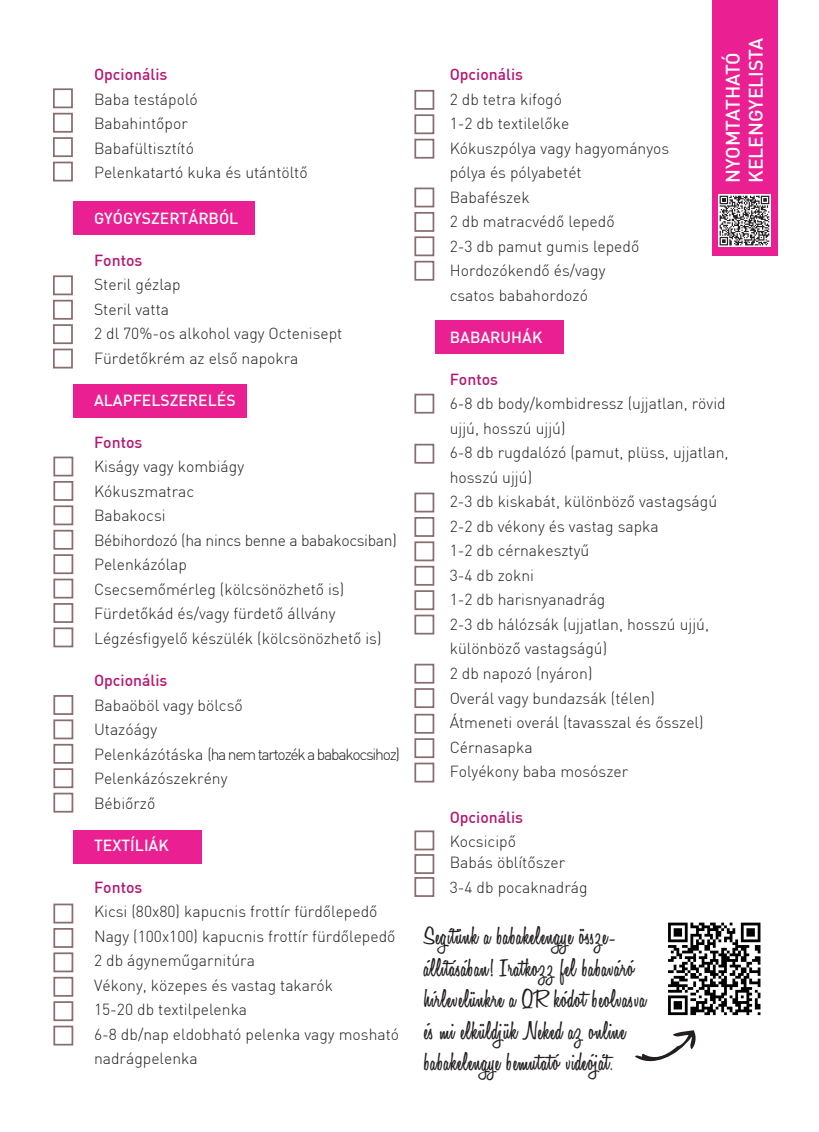
<style>
.page{position:relative;width:819px;height:1132px;background:#fff}
.page>*{position:absolute;margin:0;border:0;box-sizing:border-box;transform-origin:0 0}
.t1{font:600 26.25px/31.5px "Honey Script";letter-spacing:.03em;color:#231f20}
.t2{font:500 19.25px "DIN Pro";color:#fff}
.t3{font:300 15.75px/24.5px "DIN Pro";color:#231f20}
.t4{font:500 15.75px "DIN Pro";color:#b41671}
.t5{font:300 15.75px/24.5px "DIN Pro";letter-spacing:-.02em;color:#231f20}
.t6{font:500 15.75px "DIN Pro";color:#fff}
</style>
<div class="page">
<div style="left:435px;top:320px;width:129px;height:33px;background:#ea1f91"></div>
<div style="left:73px;top:830px;width:129px;height:33px;background:#ea1f91"></div>
<div style="left:73px;top:384px;width:174px;height:34px;background:#ea1f91"></div>
<div style="left:73px;top:201px;width:181px;height:34px;background:#ea1f91"></div>
<div style="left:712px;top:0;width:65px;height:255px;background:#ea1f91"></div>
<svg style="left:718px;top:194px;width:52px;height:52px"></svg>
<svg style="left:719px;top:196px;width:50px;height:49px;background:#918f90"></svg>
<div style="left:53px;top:88px;width:20px;height:20px;border:2px solid #886e6f"></div>
<div style="left:53px;top:113px;width:20px;height:20px;border:2px solid #886e6f"></div>
<div style="left:53px;top:161px;width:20px;height:20px;border:2px solid #886e6f"></div>
<div style="left:53px;top:275px;width:20px;height:20px;border:2px solid #886e6f"></div>
<div style="left:53px;top:300px;width:20px;height:19px;border:2px solid #886e6f"></div>
<div style="left:53px;top:324px;width:20px;height:20px;border:2px solid #886e6f"></div>
<div style="left:53px;top:348px;width:20px;height:20px;border:2px solid #886e6f"></div>
<div style="left:53px;top:137px;width:20px;height:20px;border:2px solid #886e6f"></div>
<div style="left:53px;top:456px;width:20px;height:20px;border:2px solid #886e6f"></div>
<div style="left:53px;top:505px;width:20px;height:20px;border:2px solid #886e6f"></div>
<div style="left:53px;top:529px;width:20px;height:20px;border:2px solid #886e6f"></div>
<div style="left:53px;top:554px;width:20px;height:20px;border:2px solid #886e6f"></div>
<div style="left:53px;top:578px;width:20px;height:20px;border:2px solid #886e6f"></div>
<div style="left:53px;top:603px;width:20px;height:19px;border:2px solid #886e6f"></div>
<div style="left:53px;top:627px;width:20px;height:20px;border:2px solid #886e6f"></div>
<div style="left:53px;top:481px;width:20px;height:19px;border:2px solid #886e6f"></div>
<div style="left:53px;top:694px;width:20px;height:20px;border:2px solid #886e6f"></div>
<div style="left:53px;top:719px;width:20px;height:20px;border:2px solid #886e6f"></div>
<div style="left:53px;top:768px;width:20px;height:20px;border:2px solid #886e6f"></div>
<div style="left:53px;top:792px;width:20px;height:20px;border:2px solid #886e6f"></div>
<div style="left:53px;top:743px;width:20px;height:20px;border:2px solid #886e6f"></div>
<div style="left:53px;top:903px;width:20px;height:20px;border:2px solid #886e6f"></div>
<div style="left:53px;top:927px;width:20px;height:20px;border:2px solid #886e6f"></div>
<div style="left:53px;top:952px;width:20px;height:19px;border:2px solid #886e6f"></div>
<div style="left:53px;top:976px;width:20px;height:20px;border:2px solid #886e6f"></div>
<div style="left:53px;top:1000px;width:20px;height:20px;border:2px solid #886e6f"></div>
<div style="left:53px;top:1025px;width:20px;height:20px;border:2px solid #886e6f"></div>
<div style="left:414px;top:90px;width:20px;height:20px;border:2px solid #886e6f"></div>
<div style="left:414px;top:114px;width:20px;height:20px;border:2px solid #886e6f"></div>
<div style="left:414px;top:187px;width:20px;height:20px;border:2px solid #886e6f"></div>
<div style="left:414px;top:212px;width:20px;height:20px;border:2px solid #886e6f"></div>
<div style="left:414px;top:236px;width:20px;height:20px;border:2px solid #886e6f"></div>
<div style="left:414px;top:261px;width:20px;height:19px;border:2px solid #886e6f"></div>
<div style="left:414px;top:139px;width:20px;height:19px;border:2px solid #886e6f"></div>
<div style="left:414px;top:393px;width:20px;height:20px;border:2px solid #886e6f"></div>
<div style="left:414px;top:492px;width:20px;height:20px;border:2px solid #886e6f"></div>
<div style="left:414px;top:517px;width:20px;height:19px;border:2px solid #886e6f"></div>
<div style="left:414px;top:541px;width:20px;height:20px;border:2px solid #886e6f"></div>
<div style="left:414px;top:565px;width:20px;height:20px;border:2px solid #886e6f"></div>
<div style="left:414px;top:590px;width:20px;height:20px;border:2px solid #886e6f"></div>
<div style="left:414px;top:614px;width:20px;height:20px;border:2px solid #886e6f"></div>
<div style="left:414px;top:443px;width:20px;height:20px;border:2px solid #886e6f"></div>
<div style="left:414px;top:663px;width:20px;height:20px;border:2px solid #886e6f"></div>
<div style="left:414px;top:713px;width:20px;height:20px;border:2px solid #886e6f"></div>
<div style="left:414px;top:738px;width:20px;height:19px;border:2px solid #886e6f"></div>
<div style="left:414px;top:762px;width:20px;height:20px;border:2px solid #886e6f"></div>
<div style="left:414px;top:830px;width:20px;height:20px;border:2px solid #886e6f"></div>
<div style="left:414px;top:853px;width:20px;height:20px;border:2px solid #886e6f"></div>
<div style="left:414px;top:876px;width:20px;height:20px;border:2px solid #886e6f"></div>
<div style="left:414px;top:688px;width:20px;height:19px;border:2px solid #886e6f"></div>
<svg style="left:668px;top:922px;width:92px;height:92px"></svg>
<svg style="left:635px;top:1030px;width:61px;height:32px"></svg>
<p class="t4" style="left:94px;top:64px;width:75px">Opcionális</p>
<p class="t3" style="left:94px;top:86px;width:105px">Baba testápoló</p>
<p class="t3" style="left:94px;top:111px;width:215px">Babahintőpor<br>Babafültisztító<br>Pelenkatartó kuka és utántöltő</p>
<p class="t6" style="left:94px;top:208px;width:146px">GYÓGYSZERTÁRBÓL</p>
<p class="t4" style="left:94px;top:250px;width:50px">Fontos</p>
<p class="t3" style="left:94px;top:272px;width:250px">Steril gézlap<br>Steril vatta<br>2 dl 70%-os alkohol vagy Octenisept<br>Fürdetőkrém az első napokra</p>
<p class="t6" style="left:94px;top:390px;width:143px">ALAPFELSZERELÉS</p>
<p class="t4" style="left:94px;top:432px;width:50px">Fontos</p>
<p class="t3" style="left:94px;top:454px;width:151px">Kiságy vagy kombiágy</p>
<p class="t3" style="left:94px;top:478px;width:102px">Kókuszmatrac</p>
<p class="t3" style="left:94px;top:503px;width:73px">Babakocsi</p>
<p class="t5" style="left:94px;top:527px;width:304px">Bébihordozó (ha nincs benne a babakocsiban)<br>Pelenkázólap</p>
<p class="t3" style="left:94px;top:576px;width:252px">Csecsemőmérleg (kölcsönözhető is)</p>
<p class="t3" style="left:94px;top:601px;width:243px">Fürdetőkád és/vagy fürdető állvány</p>
<p class="t3" style="left:94px;top:625px;width:289px">Légzésfigyelő készülék (kölcsönözhető is)</p>
<p class="t4" style="left:94px;top:670px;width:75px">Opcionális</p>
<p class="t3" style="left:94px;top:692px;width:150px">Babaöböl vagy bölcső</p>
<p class="t3" style="left:94px;top:716px;width:65px">Utazóágy</p>
<p class="t3" style="left:94px;top:741px;width:307px">Pelenkázótáska (ha nem tartozék a babakocsihoz)<br>Pelenkázószekrény</p>
<p class="t3" style="left:94px;top:790px;width:63px">Bébiőrző</p>
<p class="t6" style="left:94px;top:834px;width:76px">TEXTÍLIÁK</p>
<p class="t4" style="left:94px;top:876px;width:50px">Fontos</p>
<p class="t3" style="left:94px;top:898px;width:285px">Kicsi (80x80) kapucnis frottír fürdőlepedő</p>
<p class="t3" style="left:94px;top:923px;width:303px">Nagy (100x100) kapucnis frottír fürdőlepedő</p>
<p class="t3" style="left:94px;top:947px;width:241px">2 db ágyneműgarnitúra<br>Vékony, közepes és vastag takarók</p>
<p class="t3" style="left:94px;top:996px;width:306px">15-20 db textilpelenka<br>6-8 db/nap eldobható pelenka vagy mosható nadrágpelenka</p>
<p class="t2" style="left:720px;top:183px;width:132px;rotate:-90deg">NYOMTATHATÓ</p>
<p class="t4" style="left:449px;top:64px;width:75px">Opcionális</p>
<p class="t3" style="left:449px;top:86px;width:121px">2 db tetra kifogó<br>1-2 db textilelőke</p>
<p class="t3" style="left:449px;top:135px;width:221px">Kókuszpólya vagy hagyományos pólya és pólyabetét</p>
<p class="t3" style="left:449px;top:184px;width:166px">Babafészek<br>2 db matracvédő lepedő</p>
<p class="t3" style="left:449px;top:233px;width:191px">2-3 db pamut gumis lepedő</p>
<p class="t3" style="left:449px;top:258px;width:157px">Hordozókendő és/vagy csatos babahordozó</p>
<p class="t6" style="left:449px;top:327px;width:94px">BABARUHÁK</p>
<p class="t4" style="left:449px;top:369px;width:50px">Fontos</p>
<p class="t3" style="left:449px;top:391px;width:280px">6-8 db body/kombidressz (ujjatlan, rövid ujjú, hosszú ujjú)<br>6-8 db rugdalózó (pamut, plüss, ujjatlan, hosszú ujjú)<br>2-3 db kiskabát, különböző vastagságú<br>2-2 db vékony és vastag sapka<br>1-2 db cérnakesztyű<br>3-4 db zokni</p>
<p class="t3" style="left:449px;top:587px;width:261px">1-2 db harisnyanadrág<br>2-3 db hálózsák (ujjatlan, hosszú ujjú, különböző vastagságú)<br>2 db napozó (nyáron)<br>Overál vagy bundazsák (télen)</p>
<p class="t3" style="left:449px;top:709px;width:255px">Átmeneti overál (tavasszal és ősszel)</p>
<p class="t3" style="left:449px;top:734px;width:84px">Cérnasapka</p>
<p class="t3" style="left:449px;top:758px;width:180px">Folyékony baba mosószer</p>
<p class="t4" style="left:449px;top:806px;width:75px">Opcionális</p>
<p class="t3" style="left:449px;top:828px;width:68px">Kocsicipő</p>
<p class="t3" style="left:449px;top:849px;width:117px">Babás öblítőszer</p>
<p class="t3" style="left:449px;top:874px;width:139px">3-4 db pocaknadrág</p>
<p class="t2" style="left:743px;top:183px;width:146px;rotate:-90deg">KELENGYELISTA</p>
<p class="t1" style="left:424px;top:921px;width:223px">Segítünk a babakelengye össze&shy;állításában! Iratkozz fel babaváró hírlevelünkre a QR kódot beolvasva és mi elküldjük Neked az online babakelengye bemutató videóját.</p>
</div>
